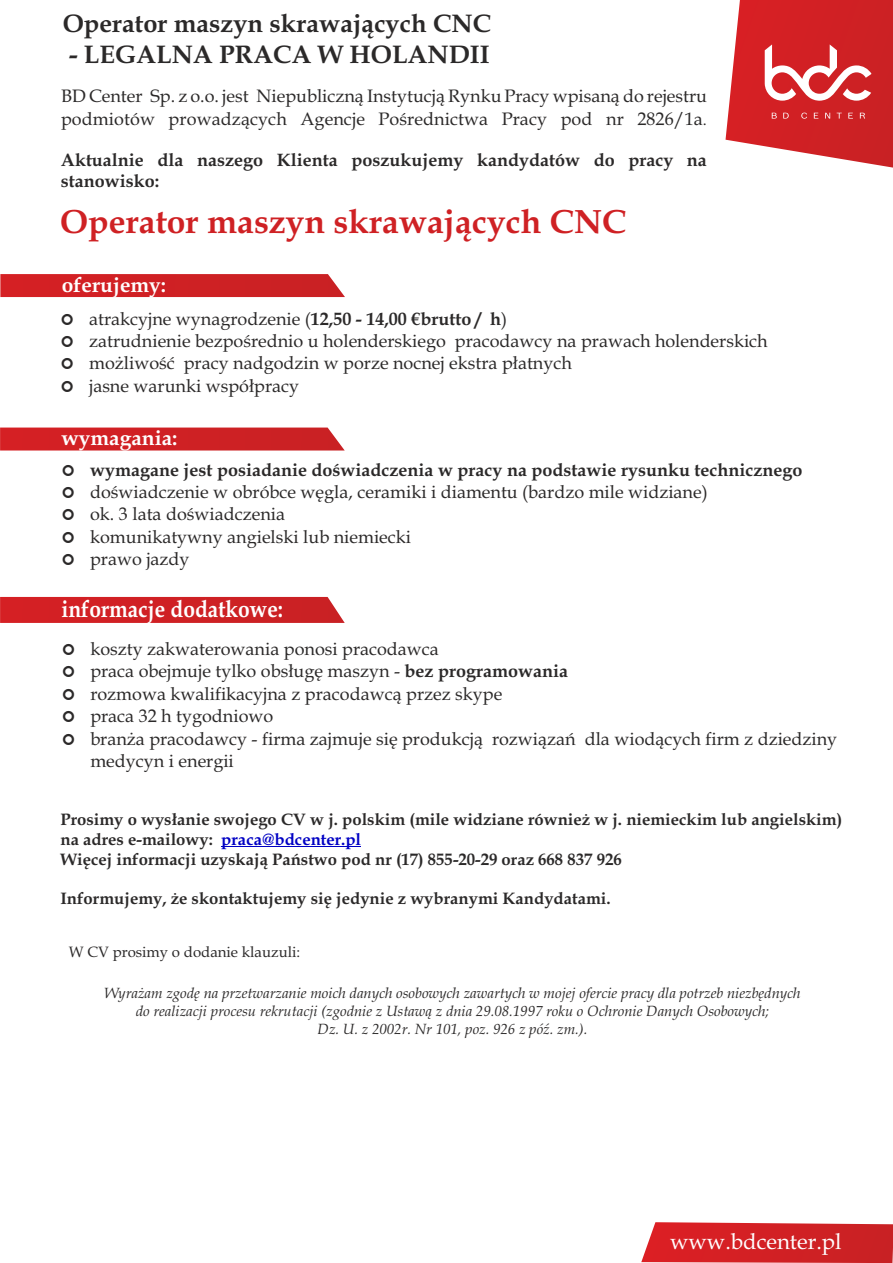
<style>
.page{position:relative;width:893px;height:1263px;background:#fff}
.page>*{position:absolute;margin:0;border:0;box-sizing:border-box;transform-origin:0 0}
.t1{font:700 33.75px "Book Antiqua";color:#cf2124}
.t2{font:700 25.5px "Book Antiqua";color:#2b2929}
.t3{font:700 23.7px "Book Antiqua";color:#fff;scale:.88 1}
.t4{font:22.05px "Book Antiqua";color:#fff}
.t5{font:700 21px "Book Antiqua";color:#fff}
.t6{font:18px/22.4px "Book Antiqua";color:#2b2929}
.t7{font:700 18px/21.5px "Book Antiqua";color:#2b2929}
.t8{font:700 16.65px/19.8px "Book Antiqua";color:#2b2929}
.t9{font:700 16.65px "Book Antiqua";color:#0000c4}
.t10{font:15px "Book Antiqua";color:#2b2929}
.t11{font:italic 14.85px/17.7px "Book Antiqua";color:#2b2929;text-align:center}
.s1{font-size:15.9px}
.s2{font-weight:700}
</style>
<div class="page">
<svg style="left:0;top:274px;width:345px;height:23px;background:#d0262a"></svg>
<svg style="left:725px;top:0;width:168px;height:168px"></svg>
<svg style="left:0;top:427px;width:345px;height:23px;background:#d12b2e"></svg>
<div style="left:0;top:597px;width:345px;height:26px;background:#d02124"></div>
<svg style="left:641px;top:1222px;width:252px;height:41px;background:#d52f33"></svg>
<hr style="left:221px;top:846px;width:140px;height:1px;background:#0000c4">
<h2 class="t2" style="left:63px;top:14px;width:430px">Operator maszyn skrawających CNC</h2>
<h2 class="t2" style="left:69px;top:44px;width:422px">- LEGALNA PRACA W HOLANDII</h2>
<p class="t6" style="left:61px;top:87px;width:647px">BD Center Sp. z o.o. jest Niepubliczną Instytucją Rynku Pracy wpisaną do rejestru podmiotów prowadzących Agencje Pośrednictwa Pracy pod nr 2826/1a<span class="s1">.</span></p>
<p class="t7" style="left:61px;top:151px;width:647px">Aktualnie dla naszego Klienta poszukujemy kandydatów do pracy na stanowisko:</p>
<h1 class="t1" style="left:60px;top:209px;width:568px">Operator maszyn skrawających CNC</h1>
<p class="t5" style="left:62px;top:277px;width:106px">oferujemy:</p>
<p class="t6" style="left:89px;top:309px;width:680px">atrakcyjne wynagrodzenie (<span class="s2">12,50 - 14,00 €brutto / h</span>)<br>zatrudnienie bezpośrednio u holenderskiego pracodawcy na prawach holenderskich możliwość pracy nadgodzin w porze nocnej ekstra płatnych<br>jasne warunki współpracy</p>
<p class="t5" style="left:61px;top:430px;width:118px">wymagania:</p>
<p class="t7" style="left:90px;top:461px;width:714px">wymagane jest posiadanie doświadczenia w pracy na podstawie rysunku technicznego</p>
<p class="t6" style="left:90px;top:483px;width:619px">doświadczenie w obróbce węgla, ceramiki i diamentu (bardzo mile widziane) ok. 3 lata doświadczenia<br>komunikatywny angielski lub niemiecki<br>prawo jazdy</p>
<h3 class="t3" style="left:61px;top:600px;width:253px">informacje dodatkowe:</h3>
<p class="t6" style="left:90px;top:640px;width:748px">koszty zakwaterowania ponosi pracodawca<br>praca obejmuje tylko obsługę maszyn - <span class="s2">bez programowania<br></span>rozmowa kwalifikacyjna z pracodawcą przez skype<br>praca 32 h tygodniowo<br>branża pracodawcy - firma zajmuje się produkcją rozwiązań dla wiodących firm z dziedziny medycyn i energii</p>
<p class="t8" style="left:60px;top:811px;width:783px">Prosimy o wysłanie swojego CV w j. polskim (mile widziane również w j. niemieckim lub angielskim) na adres e-mailowy:<br>Więcej informacji uzyskają Państwo pod nr (17) 855-20-29 oraz 668 837 926</p>
<p class="t8" style="left:60px;top:890px;width:552px">Informujemy, że skontaktujemy się jedynie z wybranymi Kandydatami.</p>
<p class="t9" style="left:221px;top:833px;width:141px">praca@bdcenter.pl</p>
<p class="t10" style="left:69px;top:946px;width:233px">W CV prosimy o dodanie klauzuli:</p>
<p class="t11" style="left:104px;top:986px;width:698px">Wyrażam zgodę na przetwarzanie moich danych osobowych zawartych w mojej ofercie pracy dla potrzeb niezbędnych do realizacji procesu rekrutacji (zgodnie z Ustawą z dnia 29.08.1997 roku o Ochronie Danych Osobowych;<br>Dz. U. z 2002r. Nr 101, poz. 926 z póź. zm.).</p>
<p class="t4" style="left:670px;top:1232px;width:173px">www.bdcenter.pl</p>
</div>
